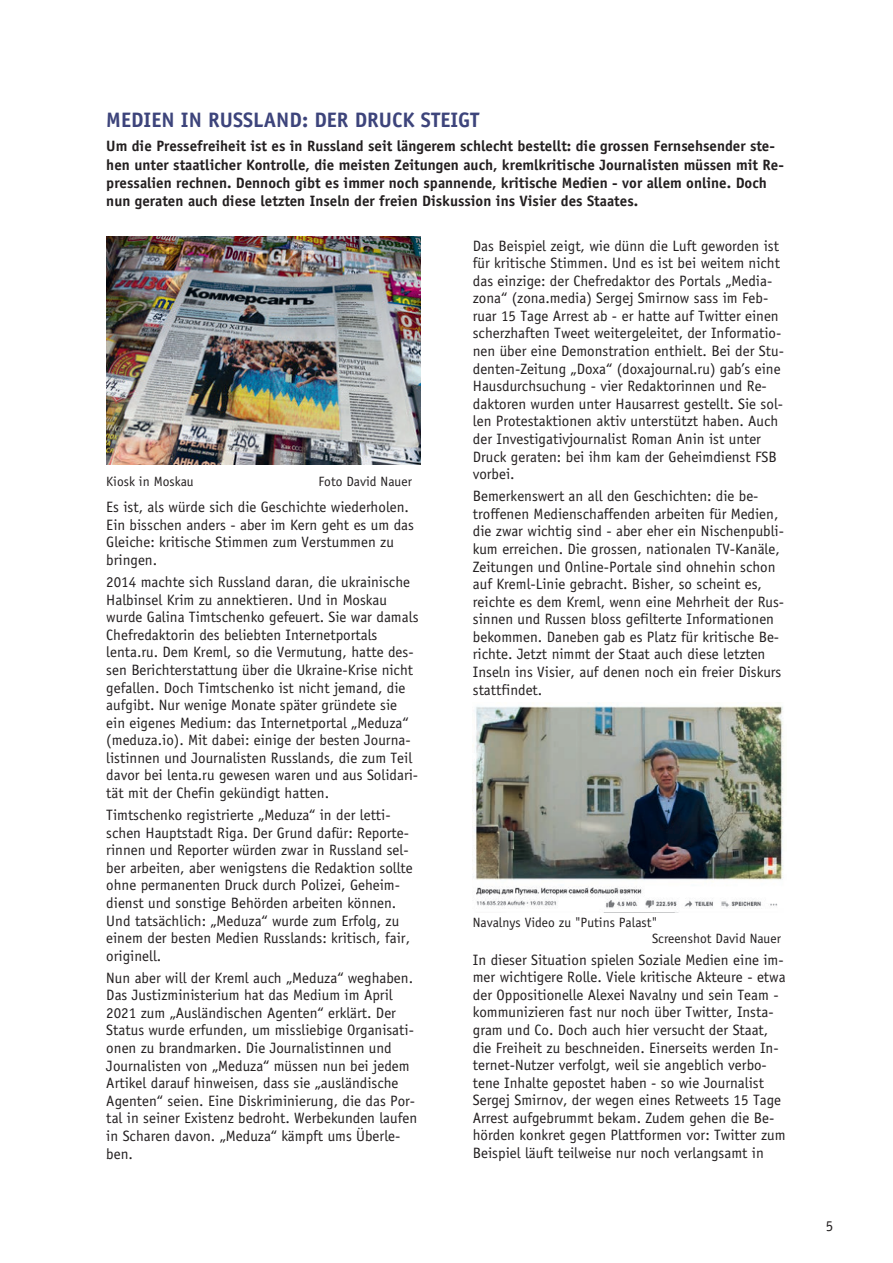
<style>
.page{position:relative;width:893px;height:1263px;background:#fff}
.page>*{position:absolute;margin:0;border:0;box-sizing:border-box;transform-origin:0 0}
.t1{font:700 21px "Officina Sans Std";color:#3d447b}
.t2{font:15px/17.5px "Officina Sans Std";color:#231f20}
.t3{font:700 15px/18.3px "Officina Sans Std";color:#231f20}
.t4{font:13.5px/15.8px "Officina Sans Std";color:#231f20}
</style>
<div class="page">
<img style="left:106px;top:237px;width:315px;height:228px">
<img style="left:472px;top:706px;width:311px;height:202px">
<h1 class="t1" style="left:106px;top:107px;width:375px">MEDIEN IN RUSSLAND: DER DRUCK STEIGT</h1>
<p class="t3" style="left:106px;top:137px;width:679px">Um die Pressefreiheit ist es in Russland seit längerem schlecht bestellt: die grossen Fernsehsender ste&shy;hen unter staatlicher Kontrolle, die meisten Zeitungen auch, kremlkritische Journalisten müssen mit Re&shy;pressalien rechnen. Dennoch gibt es immer noch spannende, kritische Medien - vor allem online. Doch nun geraten auch diese letzten Inseln der freien Diskussion ins Visier des Staates.</p>
<p class="t4" style="left:106px;top:473px;width:89px">Kiosk in Moskau</p>
<p class="t4" style="left:319px;top:473px;width:95px">Foto David Nauer</p>
<p class="t2" style="left:106px;top:498px;width:309px">Es ist, als würde sich die Geschichte wiederholen.<br>Ein bisschen anders - aber im Kern geht es um das Gleiche: kritische Stimmen zum Verstummen zu bringen.</p>
<p class="t2" style="left:106px;top:573px;width:314px">2014 machte sich Russland daran, die ukrainische Halbinsel Krim zu annektieren. Und in Moskau wurde Galina Timtschenko gefeuert. Sie war damals Chefredaktorin des beliebten Internetportals lenta.ru. Dem Kreml, so die Vermutung, hatte des&shy;sen Berichterstattung über die Ukraine-Krise nicht gefallen. Doch Timtschenko ist nicht jemand, die aufgibt. Nur wenige Monate später gründete sie ein eigenes Medium: das Internetportal „Meduza“ (meduza.io). Mit dabei: einige der besten Journa&shy;listinnen und Journalisten Russlands, die zum Teil davor bei lenta.ru gewesen waren und aus Solidari&shy;tät mit der Chefin gekündigt hatten.</p>
<p class="t2" style="left:106px;top:806px;width:308px">Timtschenko registrierte „Meduza“ in der letti&shy;schen Hauptstadt Riga. Der Grund dafür: Reporte&shy;rinnen und Reporter würden zwar in Russland sel&shy;ber arbeiten, aber wenigstens die Redaktion sollte ohne permanenten Druck durch Polizei, Geheim&shy;dienst und sonstige Behörden arbeiten können.<br>Und tatsächlich: „Meduza“ wurde zum Erfolg, zu einem der besten Medien Russlands: kritisch, fair, originell.</p>
<p class="t2" style="left:106px;top:969px;width:312px">Nun aber will der Kreml auch „Meduza“ weghaben.<br>Das Justizministerium hat das Medium im April 2021 zum „Ausländischen Agenten“ erklärt. Der Status wurde erfunden, um missliebige Organisati&shy;onen zu brandmarken. Die Journalistinnen und Journalisten von „Meduza“ müssen nun bei jedem Artikel darauf hinweisen, dass sie „ausländische Agenten“ seien. Eine Diskriminierung, die das Por&shy;tal in seiner Existenz bedroht. Werbekunden laufen in Scharen davon. „Meduza“ kämpft ums Überle&shy;ben.</p>
<p class="t2" style="left:473px;top:237px;width:313px">Das Beispiel zeigt, wie dünn die Luft geworden ist für kritische Stimmen. Und es ist bei weitem nicht das einzige: der Chefredaktor des Portals „Media&shy;zona“ (zona.media) Sergej Smirnow sass im Feb&shy;ruar 15 Tage Arrest ab - er hatte auf Twitter einen scherzhaften Tweet weitergeleitet, der Informatio&shy;nen über eine Demonstration enthielt. Bei der Stu&shy;denten-Zeitung „Doxa“ (doxajournal.ru) gab’s eine Hausdurchsuchung - vier Redaktorinnen und Re&shy;daktoren wurden unter Hausarrest gestellt. Sie sol&shy;len Protestaktionen aktiv unterstützt haben. Auch der Investigativjournalist Roman Anin ist unter Druck geraten: bei ihm kam der Geheimdienst FSB vorbei.</p>
<p class="t2" style="left:473px;top:487px;width:313px">Bemerkenswert an all den Geschichten: die be&shy;troffenen Medienschaffenden arbeiten für Medien, die zwar wichtig sind - aber eher ein Nischenpubli&shy;kum erreichen. Die grossen, nationalen TV-Kanäle, Zeitungen und Online-Portale sind ohnehin schon auf Kreml-Linie gebracht. Bisher, so scheint es, reichte es dem Kreml, wenn eine Mehrheit der Rus&shy;sinnen und Russen bloss gefilterte Informationen bekommen. Daneben gab es Platz für kritische Be&shy;richte. Jetzt nimmt der Staat auch diese letzten Inseln ins Visier, auf denen noch ein freier Diskurs stattfindet.</p>
<p class="t4" style="left:652px;top:914px;width:130px;text-indent:-179px">Navalnys Video zu "Putins Palast"<br>Screenshot David Nauer</p>
<p class="t2" style="left:473px;top:951px;width:314px">In dieser Situation spielen Soziale Medien eine im&shy;mer wichtigere Rolle. Viele kritische Akteure - etwa der Oppositionelle Alexei Navalny und sein Team - kommunizieren fast nur noch über Twitter, Insta&shy;gram und Co. Doch auch hier versucht der Staat, die Freiheit zu beschneiden. Einerseits werden In&shy;ternet-Nutzer verfolgt, weil sie angeblich verbo&shy;tene Inhalte gepostet haben - so wie Journalist Sergej Smirnov, der wegen eines Retweets 15 Tage Arrest aufgebrummt bekam. Zudem gehen die Be&shy;hörden konkret gegen Plattformen vor: Twitter zum Beispiel läuft teilweise nur noch verlangsamt in</p>
<p class="t2" style="left:826px;top:1217px;width:9px">5</p>
</div>
